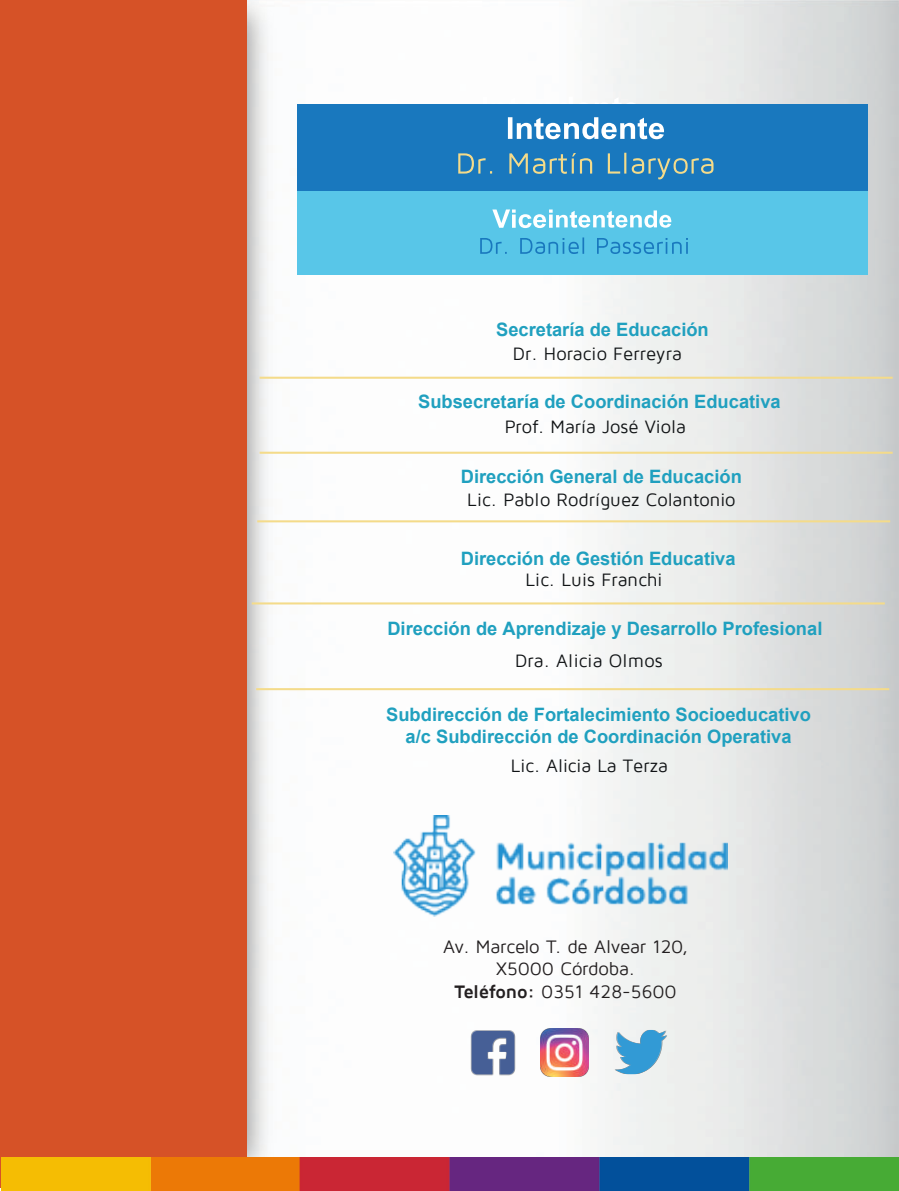
<style>
.page{position:relative;width:899px;height:1191px;background:#fff}
.page>*{position:absolute;margin:0;border:0;box-sizing:border-box;transform-origin:0 0}
.t1{font:18.6px/22.2px "Maven Pro";letter-spacing:-.01em;color:#231f20;text-align:center}
.t2{font:700 18.4px/22.2px "Arial";color:#20a0bf;text-align:center}
.t3{font:18.4px "Maven Pro";color:#101315}
.s1{font-weight:700}
</style>
<div class="page">
<img style="left:320px;top:0;width:578px;height:1157px">
<img style="left:0;top:0;width:320px;height:1191px">
<div style="left:0;top:0;width:246px;height:1187px;background:#d65227"></div>
<img style="left:393px;top:815px;width:334px;height:101px">
<img style="left:459px;top:1018px;width:67px;height:68px">
<img style="left:540px;top:1029px;width:48px;height:47px">
<img style="left:601px;top:1029px;width:78px;height:45px">
<img style="left:2px;top:1157px;width:896px;height:34px">
<div style="left:297px;top:190px;width:570px;height:85px;background:#58c6e8"></div>
<div style="left:297px;top:104px;width:570px;height:87px;background:#1978be"></div>
<img style="left:293px;top:85px;width:605px;height:87px">
<svg style="left:482px;top:97px;width:182px;height:42px"></svg>
<svg style="left:458px;top:153px;width:255px;height:26px"></svg>
<svg style="left:480px;top:237px;width:207px;height:17px"></svg>
<svg style="left:492px;top:209px;width:179px;height:19px"></svg>
<hr style="left:259px;top:377px;width:633px;height:2px;background:#f4db8a">
<hr style="left:259px;top:452px;width:633px;height:2px;background:#f4db8a">
<hr style="left:257px;top:520px;width:632px;height:2px;background:#f4db8a">
<hr style="left:251px;top:602px;width:633px;height:2px;background:#f4db8a">
<hr style="left:256px;top:688px;width:632px;height:2px;background:#f4db8a">
<p class="t2" style="left:496px;top:319px;width:214px">Secretaría de Educación</p>
<p class="t3" style="left:512px;top:344px;width:170px">Dr. Horacio Ferreyra</p>
<p class="t2" style="left:418px;top:391px;width:364px">Subsecretaría de Coordinación Educativa</p>
<p class="t3" style="left:504px;top:417px;width:182px">Prof. María José Viola</p>
<p class="t2" style="left:460px;top:465px;width:282px">Dirección General de Educación</p>
<p class="t3" style="left:467px;top:490px;width:269px">Lic. Pablo Rodríguez Colantonio</p>
<p class="t2" style="left:460px;top:547px;width:276px">Dirección de Gestión Educativa</p>
<p class="t3" style="left:525px;top:570px;width:138px">Lic. Luis Franchi</p>
<p class="t2" style="left:387px;top:618px;width:436px">Dirección de Aprendizaje y Desarrollo Profesional</p>
<p class="t3" style="left:515px;top:651px;width:149px">Dra. Alicia Olmos</p>
<p class="t2" style="left:386px;top:703px;width:426px">Subdirección de Fortalecimiento Socioeducativo a/c Subdirección de Coordinación Operativa</p>
<p class="t3" style="left:511px;top:756px;width:158px">Lic. Alicia La Terza</p>
<p class="t1" style="left:443px;top:936px;width:246px">Av. Marcelo T. de Alvear 120,<br>X5000 Córdoba.<br><span class="s1">Teléfono:</span> 0351 428-5600</p>
</div>
